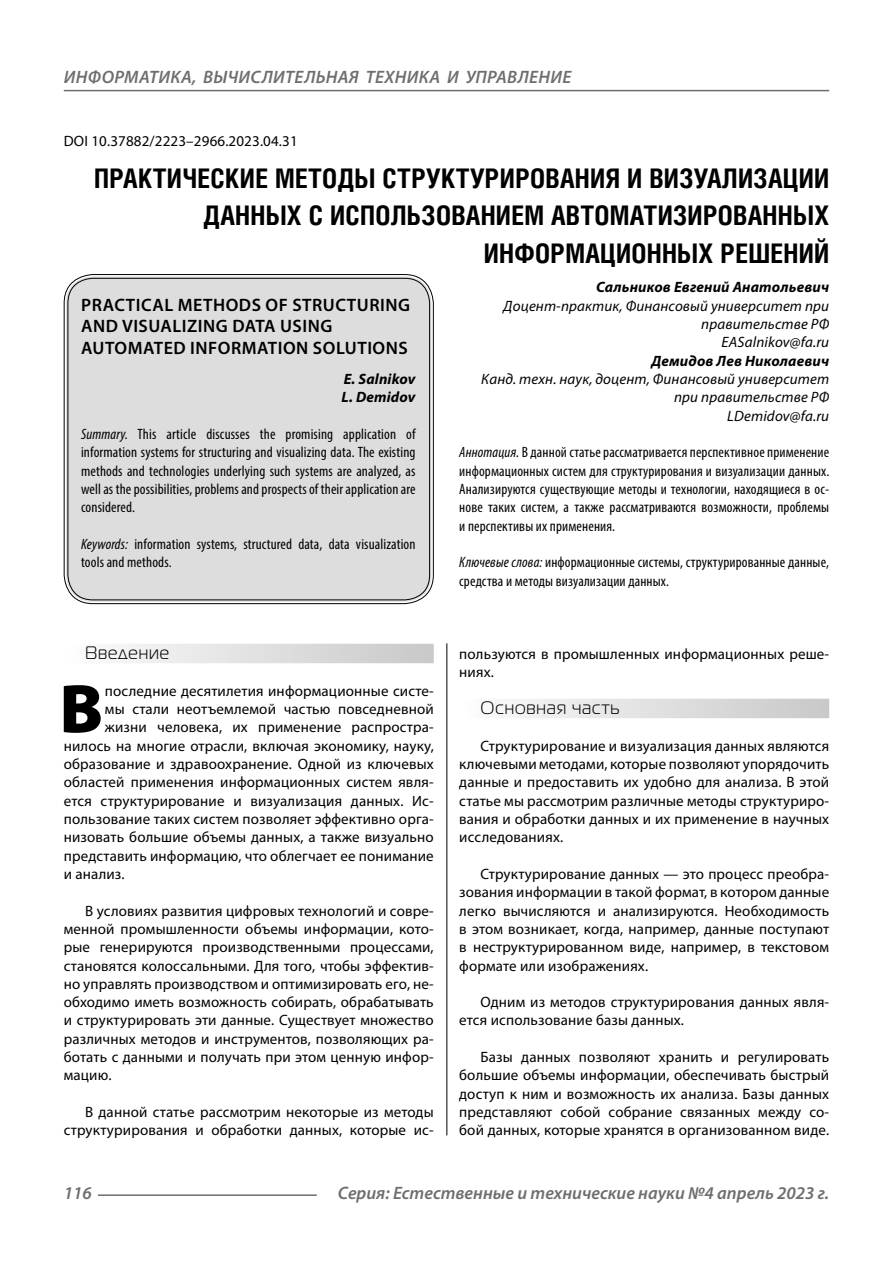
<style>
.page{position:relative;width:893px;height:1263px;background:#fff}
.page>*{position:absolute;margin:0;border:0;box-sizing:border-box;transform-origin:0 0}
.Bukvica{font:900 69.3px "Myriad Pro";color:#000}
.Header{font:700 27px/37.5px "Helios Cond C";letter-spacing:.01em;color:#000;text-align:right}
.t1{font:italic 600 18px "Myriad Pro";color:#6e6e6e}
.Header-eng{font:600 18px/21.6px "Myriad Pro";letter-spacing:.03em;color:#000}
.Subheader{font:18px "Magistral C";letter-spacing:.05em;color:#000}
.Normal{font:15px/18.3px "Myriad Pro";letter-spacing:.01em;color:#000;text-align:justify}
.Bukvica-2{font:15px "Myriad Pro";letter-spacing:.01em;color:#000}
.Annotation-rus{font:condensed 15px/18.3px "Myriad Pro";letter-spacing:.01em;color:#000;text-align:justify}
.Annotation-eng{font:condensed 15px/18.3px "Myriad Pro";letter-spacing:.01em;color:#000;text-align:justify}
.Author-doc{font:italic 15px/18.3px "Myriad Pro";letter-spacing:.01em;color:#000;text-align:right}
.Author{font:italic 700 15px "Myriad Pro";letter-spacing:.01em;color:#000}
.DOI{font:15px "Myriad Pro";letter-spacing:.01em;color:#000}
.Author-email{font:italic 15px "Myriad Pro";letter-spacing:.01em;color:#000}
.Author-eng{font:italic 700 15px "Myriad Pro";letter-spacing:.01em;color:#000}
.s1{font-style:italic}
</style>
<div class="page">
<hr style="left:446px;top:641px;width:1px;height:494px;background:#000">
<div style="left:64px;top:644px;width:370px;height:19px;background:linear-gradient(to right,#fdfdfd,#c8c8c8)"></div>
<div style="left:459px;top:699px;width:370px;height:19px;background:linear-gradient(to right,#fdfdfd,#c8c8c8)"></div>
<div style="left:66px;top:276px;width:365px;height:326px;background:#ddd;border-radius:27px"></div>
<div style="left:64px;top:274px;width:370px;height:330px;border:1px solid #000;border-radius:29px"></div>
<div style="left:68px;top:278px;width:362px;height:322px;border:1px solid #000;border-radius:25px"></div>
<hr style="left:98px;top:1194px;width:219px;height:2px;background:#6e6e6e">
<hr style="left:64px;top:90px;width:765px;height:1px;background:#6e6e6e">
<p class="t1" style="left:64px;top:66px;width:25px">Информатика</p>
<p class="t1" style="left:192px;top:66px;width:48px">, вычислител</p>
<p class="t1" style="left:316px;top:66px;width:23px">ьная</p>
<p class="t1" style="left:366px;top:66px;width:12px">техника</p>
<p class="t1" style="left:447px;top:66px;width:31px">и управление</p>
<p class="DOI" style="left:64px;top:132px;width:235px">DOI 10.37882/2223–2966.2023.04.31</p>
<p class="Header" style="left:94px;top:159px;width:736px">ПРАКТИЧЕСКИЕ МЕТОДЫ СТРУКТУРИРОВАНИЯ И ВИЗУАЛИЗАЦИИ<br>ДАННЫХ С ИСПОЛЬЗОВАНИЕМ АВТОМАТИЗИРОВАННЫХ<br>ИНФОРМАЦИОННЫХ РЕШЕНИЙ</p>
<p class="Author" style="left:596px;top:278px;width:234px">Сальников Евгений Анатольевич</p>
<p class="Author-doc" style="left:503px;top:296px;width:327px">Доцент-практик, Финансовый университет при правительстве РФ</p>
<p class="Author-email" style="left:722px;top:333px;width:109px">EASalnikov@fa.ru</p>
<p class="Author" style="left:651px;top:351px;width:179px">Демидов Лев Николаевич</p>
<p class="Author-doc" style="left:481px;top:370px;width:349px">Канд. техн. наук, доцент, Финансовый университет при правительстве РФ</p>
<p class="Author-email" style="left:727px;top:406px;width:103px">LDemidov@fa.ru</p>
<p class="Annotation-rus" style="left:459px;top:443px;width:371px"><span class="s1">Аннотация.</span> В данной статье рассматривается перспективное применение информационных систем для структурирования и визуализации данных.<br>Анализируются существующие методы и технологии, находящиеся в ос&shy;нове таких систем, а также рассматриваются возможности, проблемы и перспективы их применения.</p>
<p class="Annotation-rus" style="left:459px;top:553px;width:371px"><span class="s1">Ключевые слова:</span> информационные системы, структурированные данные, средства и методы визуализации данных.</p>
<p class="Header-eng" style="left:81px;top:293px;width:331px">PRACTICAL METHODS OF STRUCTURING<br>AND VISUALIZING DATA USING<br>AUTOMATED INFORMATION SOLUTIONS</p>
<p class="Author-eng" style="left:344px;top:369px;width:73px">E. Salnikov</p>
<p class="Author-eng" style="left:342px;top:388px;width:75px">L. Demidov</p>
<p class="Annotation-eng" style="left:81px;top:425px;width:336px"><span class="s1">Summary.</span> This article discusses the promising application of information systems for structuring and visualizing data. The existing methods and technologies underlying such systems are analyzed, as well as the possibilities, problems and prospects of their application are considered.</p>
<p class="Annotation-eng" style="left:81px;top:535px;width:336px"><span class="s1">Keywords:</span> information systems, structured data, data visualization tools and methods.</p>
<p class="Subheader" style="left:85px;top:643px;width:86px">Введение</p>
<p class="Bukvica" style="left:59px;top:663px;width:45px">В</p>
<p class="Bukvica-2" style="left:105px;top:681px;width:330px">последние десятилетия информационные систе-</p>
<p class="Bukvica-2" style="left:105px;top:700px;width:330px">мы стали неотъемлемой частью повседневной</p>
<p class="Bukvica-2" style="left:105px;top:718px;width:330px">жизни человека, их применение распростра-</p>
<p class="Bukvica-2" style="left:64px;top:736px;width:371px">нилось на многие отрасли, включая экономику, науку,</p>
<p class="Bukvica-2" style="left:64px;top:755px;width:371px">образование и здравоохранение. Одной из ключевых</p>
<p class="Bukvica-2" style="left:64px;top:773px;width:371px">областей применения информационных систем явля-</p>
<p class="Bukvica-2" style="left:64px;top:791px;width:371px">ется структурирование и визуализация данных. Ис-</p>
<p class="Bukvica-2" style="left:64px;top:810px;width:371px">пользование таких систем позволяет эффективно орга-</p>
<p class="Bukvica-2" style="left:64px;top:828px;width:371px">низовать большие объемы данных, а также визуально</p>
<p class="Bukvica-2" style="left:64px;top:846px;width:371px">представить информацию, что облегчает ее понимание</p>
<p class="Bukvica-2" style="left:64px;top:864px;width:62px">и анализ.</p>
<p class="Normal" style="left:64px;top:901px;width:371px;text-indent:21px">В условиях развития цифровых технологий и совре&shy;менной промышленности объемы информации, кото&shy;рые генерируются производственными процессами, становятся колоссальными. Для того, чтобы эффектив&shy;но управлять производством и оптимизировать его, не&shy;обходимо иметь возможность собирать, обрабатывать и структурировать эти данные. Существует множество различных методов и инструментов, позволяющих ра&shy;ботать с данными и получать при этом ценную инфор&shy;мацию.</p>
<p class="Normal" style="left:64px;top:1103px;width:371px;text-align:right">В данной статье рассмотрим некоторые из методы структурирования и обработки данных, которые ис-</p>
<p class="Normal" style="left:459px;top:644px;width:371px">пользуются в промышленных информационных реше&shy;ниях.</p>
<p class="Subheader" style="left:480px;top:698px;width:140px">Основная часть</p>
<p class="Normal" style="left:459px;top:736px;width:371px;text-indent:21px">Структурирование и визуализация данных являются ключевыми методами, которые позволяют упорядочить данные и предоставить их удобно для анализа. В этой статье мы рассмотрим различные методы структуриро&shy;вания и обработки данных и их применение в научных исследованиях.</p>
<p class="Normal" style="left:459px;top:864px;width:371px;text-indent:21px">Структурирование данных — это процесс преобра&shy;зования информации в такой формат, в котором данные легко вычисляются и анализируются. Необходимость в этом возникает, когда, например, данные поступают в неструктурированном виде, например, в текстовом формате или изображениях.</p>
<p class="Normal" style="left:459px;top:993px;width:371px;text-indent:21px">Одним из методов структурирования данных явля&shy;ется использование базы данных.</p>
<p class="Normal" style="left:459px;top:1048px;width:371px;text-indent:21px">Базы данных позволяют хранить и регулировать большие объемы информации, обеспечивать быстрый доступ к ним и возможность их анализа. Базы данных представляют собой собрание связанных между со&shy;бой данных, которые хранятся в организованном виде.</p>
<p class="t1" style="left:64px;top:1182px;width:30px">116</p>
<p class="t1" style="left:338px;top:1182px;width:493px">Серия: Естественные и технические науки №4 апрель 2023 г.</p>
</div>
